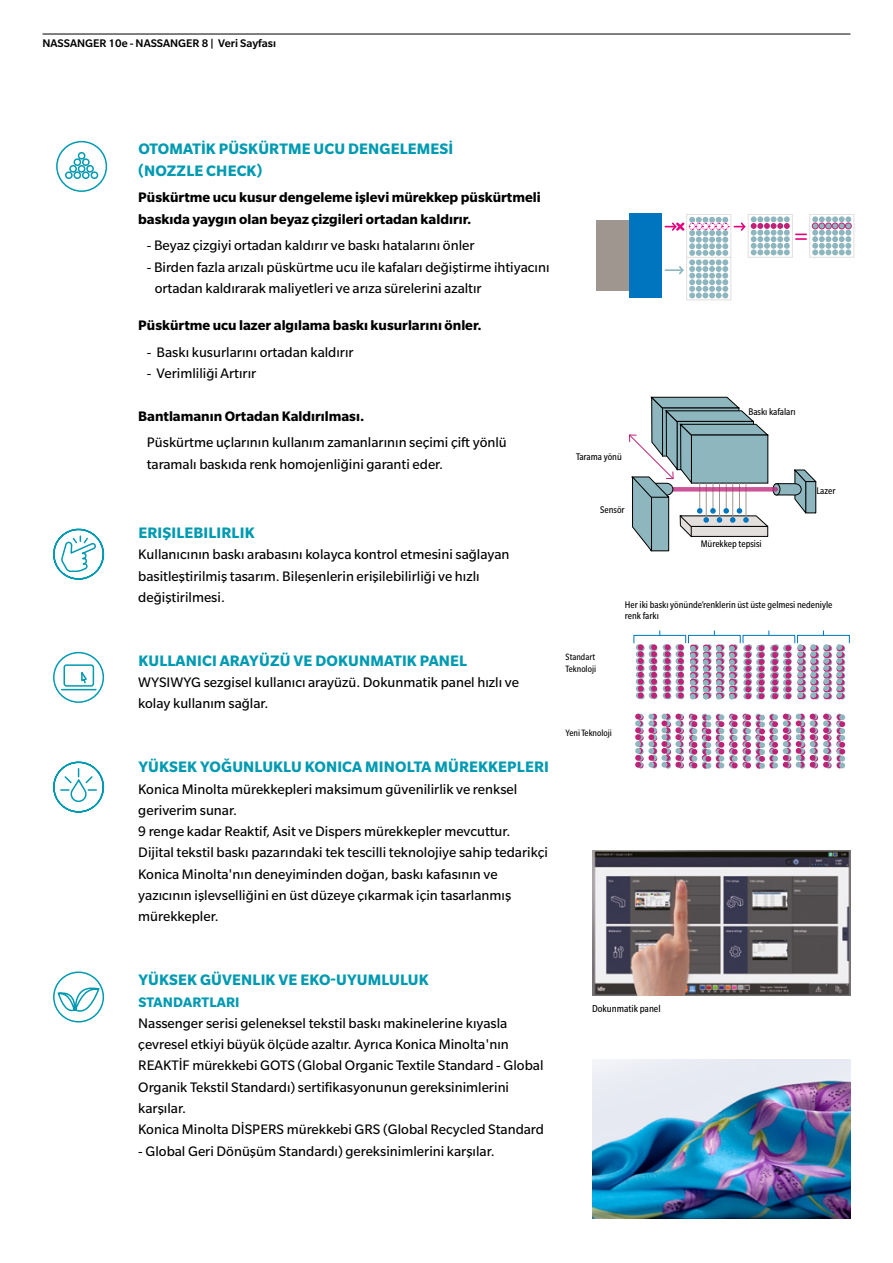
<style>
.page{position:relative;width:893px;height:1263px;background:#fff}
.page>*{position:absolute;margin:0;border:0;box-sizing:border-box;transform-origin:0 0}
.t1{font:700 16.5px/21.3px "Slate Pro";letter-spacing:.01em;color:#009ab2}
.t2{font:15px/21.3px "Slate Pro";color:#000}
.t3{font:700 15px/21.3px "Slate Pro";color:#000}
.t4{font:700 15px "Slate Pro";color:#009ab2}
.t5{font:500 12px "Slate Pro";color:#000}
.t6{font:condensed 10.95px "Slate Pro";color:#000}
.t7{font:condensed 10.5px/10.5px "Slate Pro";color:#000}
.t8{font:condensed 10.05px/12px "Slate Pro";color:#000}
</style>
<div class="page">
<hr style="left:43px;top:34px;width:807px;height:1px;background:#000">
<div style="left:53px;top:652px;width:51px;height:51px;border:2px solid #009ab2;border-radius:50%"></div>
<div style="left:64px;top:664px;width:30px;height:23px;border:2px solid #009ab2;border-radius:2px"></div>
<svg style="left:61px;top:670px;width:36px;height:21px"></svg>
<svg style="left:53px;top:528px;width:52px;height:52px"></svg>
<div style="left:56px;top:141px;width:51px;height:51px;border:2px solid #009ab2;border-radius:50%"></div>
<div style="left:65px;top:171px;width:8px;height:8px;border:2px solid #009ab2;border-radius:50%"></div>
<div style="left:73px;top:171px;width:8px;height:8px;border:2px solid #009ab2;border-radius:50%"></div>
<div style="left:82px;top:171px;width:8px;height:8px;border:2px solid #009ab2;border-radius:50%"></div>
<div style="left:91px;top:171px;width:7px;height:8px;border:2px solid #009ab2;border-radius:50%"></div>
<div style="left:69px;top:165px;width:8px;height:8px;border:2px solid #009ab2;border-radius:50%"></div>
<div style="left:78px;top:165px;width:7px;height:8px;border:2px solid #009ab2;border-radius:50%"></div>
<div style="left:86px;top:165px;width:8px;height:8px;border:2px solid #009ab2;border-radius:50%"></div>
<div style="left:74px;top:158px;width:7px;height:8px;border:2px solid #009ab2;border-radius:50%"></div>
<div style="left:82px;top:158px;width:8px;height:8px;border:2px solid #009ab2;border-radius:50%"></div>
<div style="left:78px;top:152px;width:7px;height:8px;border:2px solid #009ab2;border-radius:50%"></div>
<svg style="left:53px;top:761px;width:52px;height:52px"></svg>
<svg style="left:53px;top:971px;width:52px;height:52px"></svg>
<div style="left:596px;top:221px;width:33px;height:70px;background:#a09690"></div>
<div style="left:629px;top:213px;width:32px;height:85px;background:#0075bf"></div>
<div style="left:686px;top:214px;width:45px;height:86px;border:1px solid #e3dfdd"></div>
<div style="left:748px;top:214px;width:45px;height:44px;border:1px solid #e3dfdd"></div>
<svg style="left:812px;top:216px;width:39px;height:39px"></svg>
<div style="left:809px;top:214px;width:45px;height:44px;border:1px solid #e3dfdd"></div>
<svg style="left:665px;top:216px;width:125px;height:82px"></svg>
<svg style="left:796px;top:234px;width:10px;height:6px"></svg>
<img style="left:592px;top:1060px;width:258px;height:159px">
<svg style="left:636px;top:644px;width:21px;height:55px"></svg>
<svg style="left:663px;top:644px;width:21px;height:55px"></svg>
<svg style="left:690px;top:644px;width:155px;height:55px"></svg>
<div style="left:633px;top:635px;width:53px;height:8px;border:1px solid #0075bf"></div>
<div style="left:688px;top:635px;width:53px;height:8px;border:1px solid #0075bf"></div>
<div style="left:743px;top:635px;width:52px;height:8px;border:1px solid #0075bf"></div>
<div style="left:797px;top:635px;width:53px;height:8px;border:1px solid #0075bf"></div>
<svg style="left:635px;top:714px;width:210px;height:55px"></svg>
<svg style="left:629px;top:397px;width:188px;height:155px"></svg>
<img style="left:592px;top:851px;width:258px;height:145px">
<p class="t5" style="left:43px;top:36px;width:235px">NASSANGER 10e - NASSANGER 8 | Veri Sayfası</p>
<p class="t1" style="left:138px;top:138px;width:316px">OTOMATİK PÜSKÜRTME UCU DENGELEMESİ (NOZZLE CHECK)</p>
<p class="t3" style="left:138px;top:187px;width:404px">Püskürtme ucu kusur dengeleme işlevi mürekkep püskürtmeli baskıda yaygın olan beyaz çizgileri ortadan kaldırır.</p>
<p class="t2" style="left:147px;top:235px;width:329px">- Beyaz çizgiyi ortadan kaldırır ve baskı hatalarını önler</p>
<p class="t2" style="left:155px;top:256px;width:396px;text-indent:-8px">- Birden fazla arızalı püskürtme ucu ile kafaları değiştirme ihtiyacını ortadan kaldırarak maliyetleri ve arıza sürelerini azaltır</p>
<p class="t3" style="left:138px;top:314px;width:345px">Püskürtme ucu lazer algılama baskı kusurlarını önler.</p>
<p class="t2" style="left:147px;top:341px;width:209px">- Baskı kusurlarını ortadan kaldırır</p>
<p class="t2" style="left:147px;top:363px;width:111px">- Verimliliği Artırır</p>
<p class="t3" style="left:138px;top:405px;width:227px">Bantlamanın Ortadan Kaldırılması.</p>
<p class="t2" style="left:147px;top:432px;width:362px">Püskürtme uçlarının kullanım zamanlarının seçimi çift yönlü taramalı baskıda renk homojenliğini garanti eder.</p>
<p class="t1" style="left:138px;top:522px;width:42px">erişilebilirlik</p>
<p class="t2" style="left:138px;top:544px;width:373px">Kullanıcının baskı arabasını kolayca kontrol etmesini sağlayan basitleştirilmiş tasarım. Bileşenlerin erişilebilirliği ve hızlı değiştirilmesi.</p>
<p class="t1" style="left:138px;top:649px;width:20px">Kullanıcı</p>
<p class="t1" style="left:220px;top:649px;width:11px">arayüzü</p>
<p class="t1" style="left:293px;top:649px;width:33px">ve dokunmatik</p>
<p class="t1" style="left:420px;top:649px;width:11px">panel</p>
<p class="t2" style="left:138px;top:671px;width:382px">WYSIWYG sezgisel kullanıcı arayüzü. Dokunmatik panel hızlı ve kolay kullanım sağlar.</p>
<p class="t1" style="left:138px;top:756px;width:21px">Yüksek</p>
<p class="t1" style="left:200px;top:756px;width:43px">yoğunluklu</p>
<p class="t1" style="left:305px;top:756px;width:21px">Konica</p>
<p class="t1" style="left:365px;top:756px;width:24px">Minolta</p>
<p class="t1" style="left:434px;top:756px;width:11px">mürekkepleri</p>
<p class="t2" style="left:138px;top:778px;width:411px">Konica Minolta mürekkepleri maksimum güvenilirlik ve renksel geriverim sunar.<br>9 renge kadar Reaktif, Asit ve Dispers mürekkepler mevcuttur.<br>Dijital tekstil baskı pazarındaki tek tescilli teknolojiye sahip tedarikçi Konica Minolta'nın deneyiminden doğan, baskı kafasının ve yazıcının işlevselliğini en üst düzeye çıkarmak için tasarlanmış mürekkepler.</p>
<p class="t7" style="left:576px;top:451px;width:47px">Tarama yönü</p>
<p class="t7" style="left:600px;top:504px;width:26px">Sensör</p>
<p class="t7" style="left:748px;top:406px;width:49px">Baskı kafaları</p>
<p class="t7" style="left:701px;top:538px;width:62px">Mürekkep tepsisi</p>
<p class="t7" style="left:816px;top:485px;width:21px">Lazer</p>
<p class="t8" style="left:566px;top:650px;width:32px">Standart<br>Teknoloji</p>
<p class="t7" style="left:625px;top:599px;width:209px">Her iki baskı yönünde’renklerin üst üste gelmesi nedeniyle renk farkı</p>
<p class="t8" style="left:566px;top:726px;width:48px">Yeni Teknoloji</p>
<p class="t1" style="left:138px;top:969px;width:21px">Yüksek</p>
<p class="t1" style="left:200px;top:969px;width:11px">güvenlik</p>
<p class="t1" style="left:278px;top:969px;width:33px">ve eko</p>
<p class="t1" style="left:331px;top:969px;width:17px">-uyumluluk</p>
<p class="t4" style="left:138px;top:993px;width:10px">standartları</p>
<p class="t2" style="left:138px;top:1012px;width:407px">Nassenger serisi geleneksel tekstil baskı makinelerine kıyasla çevresel etkiyi büyük ölçüde azaltır. Ayrıca Konica Minolta'nın REAKTİF mürekkebi GOTS (Global Organic Textile Standard - Global Organik Tekstil Standardı) sertifikasyonunun gereksinimlerini karşılar.<br>Konica Minolta DİSPERS mürekkebi GRS (Global Recycled Standard</p>
<p class="t2" style="left:138px;top:1140px;width:358px">- Global Geri Dönüşüm Standardı) gereksinimlerini karşılar.</p>
<p class="t6" style="left:592px;top:1003px;width:70px">Dokunmatik panel</p>
</div>
